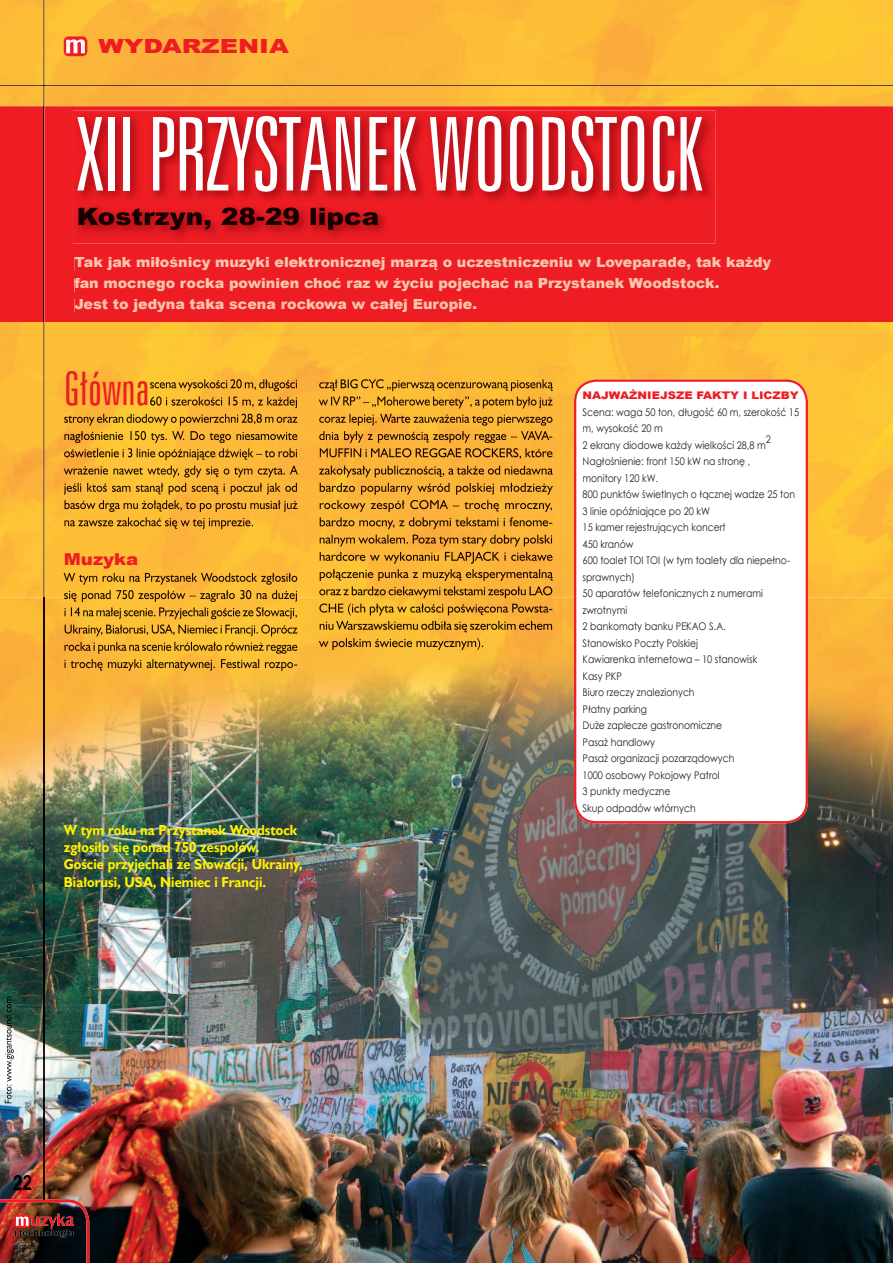
<style>
.page{position:relative;width:893px;height:1263px;background:#fff}
.page>*{position:absolute;margin:0;border:0;box-sizing:border-box;transform-origin:0 0}
.t1{font:102px "Zurich Lt X Cn EU Normal";letter-spacing:-.02em;color:#fff}
.t2{font:46.2px "Zurich Lt X Cn EU Normal";color:#ee1d23;scale:1.04 1}
.t3{font:900 19.5px "Arial";color:#ee1d23;scale:1.3 1}
.t4{font:900 16.5px "Arial";color:#ee1d23;scale:1.1 1}
.t5{font:14.55px/17.2px "Humanst 521 EU Bold";color:#fff101;scale:.93 1}
.t6{font:900 14.25px/21px "Arial";color:#fbc4ae}
.t7{font:10.5px/16.5px "Century Gothic";color:#231f20;scale:.88 1}
.t8{font:900 10.5px "Arial";color:#ee1d23;scale:1.1 1}
</style>
<div class="page">
<img style="left:0;top:322px;width:577px;height:633px">
<img style="left:789px;top:322px;width:104px;height:480px">
<img style="left:577px;top:322px;width:212px;height:57px">
<img style="left:0;top:0;width:893px;height:106px">
<img style="left:0;top:955px;width:630px;height:308px">
<img style="left:630px;top:802px;width:263px;height:461px">
<img style="left:577px;top:823px;width:54px;height:133px">
<div style="left:0;top:106px;width:893px;height:216px;background:#ee1d23"></div>
<img style="left:13px;top:1175px;width:18px;height:15px">
<img style="left:44px;top:0;width:1px;height:1199px">
<hr style="left:44px;top:106px;width:1px;height:216px;background:#170000">
<img style="left:0;top:85px;width:893px;height:1px">
<img style="left:0;top:1199px;width:89px;height:64px">
<img style="left:15px;top:1229px;width:59px;height:8px">
<img style="left:14px;top:1243px;width:58px;height:7px">
<svg style="left:64px;top:37px;width:23px;height:19px"></svg>
<img style="left:150px;top:379px;width:148px;height:12px">
<img style="left:150px;top:396px;width:148px;height:12px">
<img style="left:64px;top:414px;width:234px;height:12px">
<img style="left:64px;top:431px;width:234px;height:12px">
<img style="left:64px;top:448px;width:234px;height:12px">
<img style="left:64px;top:466px;width:234px;height:11px">
<img style="left:64px;top:483px;width:234px;height:12px">
<img style="left:64px;top:500px;width:234px;height:12px">
<img style="left:64px;top:517px;width:189px;height:12px">
<img style="left:64px;top:573px;width:234px;height:12px">
<img style="left:64px;top:590px;width:234px;height:7px">
<img style="left:64px;top:597px;width:234px;height:5px">
<img style="left:64px;top:607px;width:234px;height:12px">
<img style="left:65px;top:624px;width:233px;height:12px">
<img style="left:64px;top:642px;width:234px;height:12px">
<img style="left:64px;top:659px;width:233px;height:12px">
<div style="left:75px;top:257px;width:696px;height:14px;background:#ee1d23"></div>
<div style="left:75px;top:278px;width:644px;height:13px;background:#ee1d23"></div>
<div style="left:75px;top:299px;width:401px;height:13px;background:#ee1d23"></div>
<img style="left:73px;top:110px;width:642px;height:134px">
<img style="left:78px;top:207px;width:300px;height:23px">
<svg style="left:574px;top:379px;width:234px;height:444px"></svg>
<div style="left:583px;top:407px;width:216px;height:11px;background:#fff"></div>
<div style="left:583px;top:424px;width:79px;height:10px;background:#fff"></div>
<div style="left:583px;top:440px;width:182px;height:11px;background:#fff"></div>
<svg style="left:766px;top:436px;width:5px;height:7px"></svg>
<div style="left:583px;top:457px;width:167px;height:10px;background:#fff"></div>
<div style="left:583px;top:474px;width:75px;height:10px;background:#fff"></div>
<div style="left:583px;top:490px;width:212px;height:10px;background:#fff"></div>
<div style="left:583px;top:506px;width:127px;height:11px;background:#fff"></div>
<div style="left:584px;top:523px;width:142px;height:10px;background:#fff"></div>
<div style="left:583px;top:539px;width:51px;height:9px;background:#fff"></div>
<div style="left:583px;top:556px;width:207px;height:10px;background:#fff"></div>
<div style="left:583px;top:573px;width:51px;height:10px;background:#fff"></div>
<div style="left:583px;top:589px;width:180px;height:10px;background:#fff"></div>
<div style="left:583px;top:606px;width:44px;height:10px;background:#fff"></div>
<div style="left:583px;top:622px;width:143px;height:10px;background:#fff"></div>
<div style="left:583px;top:639px;width:115px;height:10px;background:#fff"></div>
<div style="left:583px;top:655px;width:174px;height:8px;background:#fff"></div>
<div style="left:583px;top:672px;width:39px;height:10px;background:#fff"></div>
<div style="left:583px;top:688px;width:112px;height:10px;background:#fff"></div>
<div style="left:583px;top:705px;width:64px;height:10px;background:#fff"></div>
<div style="left:583px;top:721px;width:139px;height:10px;background:#fff"></div>
<div style="left:583px;top:738px;width:72px;height:10px;background:#fff"></div>
<div style="left:583px;top:754px;width:151px;height:10px;background:#fff"></div>
<div style="left:584px;top:771px;width:136px;height:10px;background:#fff"></div>
<div style="left:583px;top:787px;width:88px;height:10px;background:#fff"></div>
<div style="left:583px;top:803px;width:112px;height:11px;background:#fff"></div>
<img style="left:5px;top:997px;width:9px;height:106px">
<img style="left:319px;top:379px;width:234px;height:12px">
<img style="left:319px;top:396px;width:234px;height:12px">
<img style="left:319px;top:414px;width:234px;height:12px">
<img style="left:319px;top:431px;width:233px;height:12px">
<img style="left:320px;top:448px;width:47px;height:9px">
<img style="left:371px;top:448px;width:182px;height:11px">
<img style="left:319px;top:466px;width:234px;height:11px">
<img style="left:320px;top:483px;width:233px;height:12px">
<img style="left:320px;top:500px;width:233px;height:12px">
<img style="left:320px;top:517px;width:232px;height:12px">
<img style="left:320px;top:535px;width:233px;height:11px">
<img style="left:320px;top:552px;width:233px;height:12px">
<img style="left:320px;top:569px;width:233px;height:12px">
<img style="left:319px;top:586px;width:234px;height:12px">
<img style="left:319px;top:603px;width:233px;height:12px">
<img style="left:320px;top:621px;width:233px;height:11px">
<img style="left:319px;top:638px;width:164px;height:12px">
<h3 class="t3" style="left:98px;top:32px;width:148px">WYDARZENIA</h3>
<h1 class="t1" style="left:77px;top:94px;width:628px">XII PRZYSTANEK WOODSTOCK</h1>
<h3 class="t6" style="left:74px;top:251px;width:698px">Tak jak miłośnicy muzyki elektronicznej marzą o uczestniczeniu w Loveparade, tak każdy fan mocnego rocka powinien choć raz w życiu pojechać na Przystanek Woodstock.<br>Jest to jedyna taka scena rockowa w całej Europie.</h3>
<h2 class="t2" style="left:64px;top:362px;width:84px">Główna</h2>
<h3 class="t4" style="left:64px;top:547px;width:69px">Muzyka</h3>
<h3 class="t5" style="left:64px;top:822px;width:258px">W tym roku na Przystanek Woodstock zgłosiło się ponad 750 zespołów.<br>Goście przyjechali ze Słowacji, Ukrainy, Białorusi, USA, Niemiec i Francji.</h3>
<p class="t8" style="left:582px;top:388px;width:198px">NAJWAŻNIEJSZE FAKTY I LICZBY</p>
<p class="t7" style="left:582px;top:403px;width:248px">Scena: waga 50 ton, długość 60 m, szerokość 15 m, wysokość 20 m<br>2 ekrany diodowe każdy wielkości 28,8 m</p>
<p class="t7" style="left:766px;top:431px;width:7px">2</p>
<p class="t7" style="left:582px;top:453px;width:243px">Nagłośnienie: front 150 kW na stronę ,<br>monitory 120 kW.<br>800 punktów świetlnych o łącznej wadze 25 ton<br>3 linie opóźniające po 20 kW<br>15 kamer rejestrujących koncert<br>450 kranów<br>600 toalet TOI TOI (w tym toalety dla niepełno&shy;sprawnych)<br>50 aparatów telefonicznych z numerami zwrotnymi<br>2 bankomaty banku PEKAO S.A.<br>Stanowisko Poczty Polskiej<br>Kawiarenka internetowa – 10 stanowisk<br>Kasy PKP<br>Biuro rzeczy znalezionych<br>Płatny parking<br>Duże zaplecze gastronomiczne<br>Pasaż handlowy<br>Pasaż organizacji pozarządowych<br>1000 osobowy Pokojowy Patrol<br>3 punkty medyczne<br>Skup odpadów wtórnych</p>
</div>
